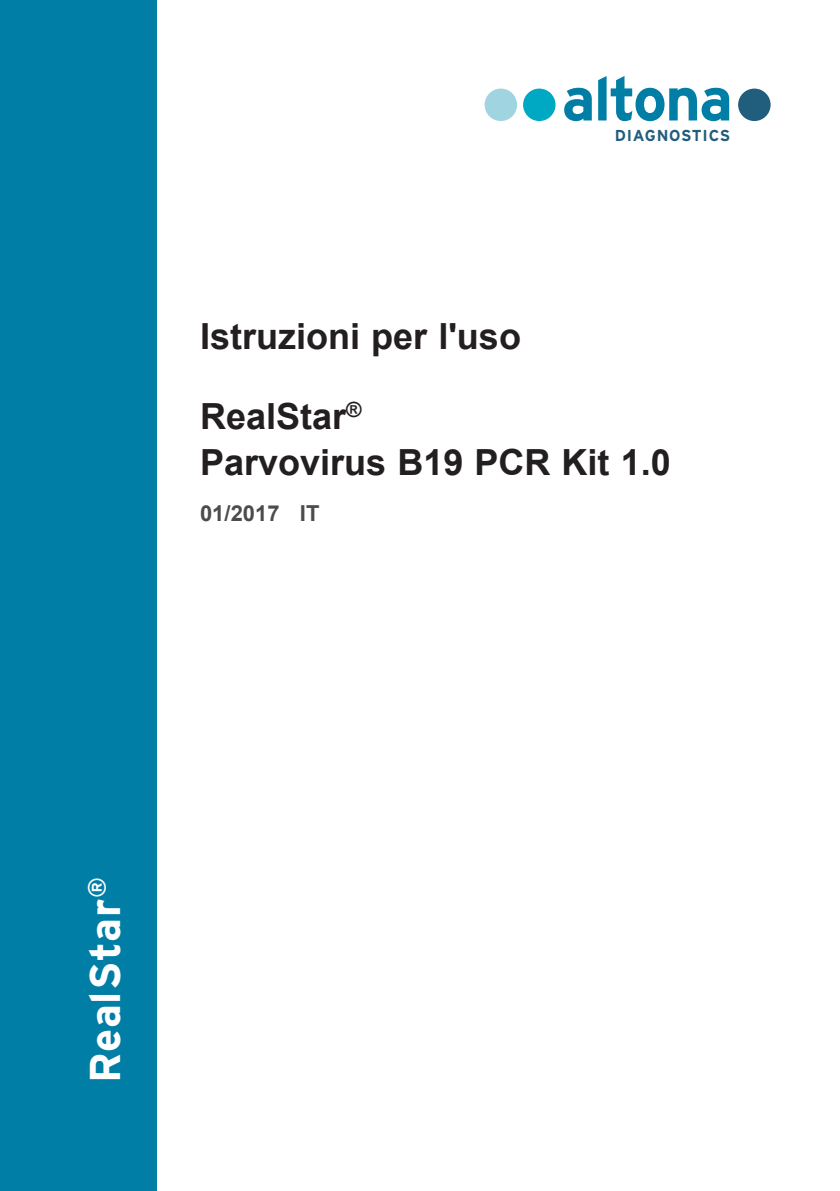
<style>
.page{position:relative;width:840px;height:1191px;background:#fff}
.page>*{position:absolute;margin:0;border:0;box-sizing:border-box;transform-origin:0 0}
.t1{font:700 61px "Interstate";letter-spacing:-.03em;color:#007ea5}
.t2{font:700 43px "Interstate";letter-spacing:.015em;color:#fff}
.Coverpage_kitname{font:700 36px "Arial";color:#231f20}
.Coverpage_handbook_n{font:700 36px "Arial";color:#231f20}
.Coverpage_productlin{font:700 36px "Arial";color:#231f20}
.Coverpage_version_in{font:700 22px "Arial";color:#4b4c4d}
.t3{font:700 15.8px "Interstate";letter-spacing:.04em;color:#215d7c}
</style>
<div class="page">
<div style="left:0;top:0;width:157px;height:1191px;background:#007ea5"></div>
<div style="left:484px;top:89px;width:33px;height:32px;background:#a0d4e1;border-radius:50%"></div>
<div style="left:522px;top:89px;width:33px;height:32px;background:#00a9c3;border-radius:50%"></div>
<div style="left:737px;top:89px;width:33px;height:32px;background:#215d7c;border-radius:50%"></div>
<h1 class="t1" style="left:561px;top:62px;width:173px">altona</h1>
<p class="t3" style="left:614px;top:126px;width:117px">DIAGNOSTICS</p>
<p class="Coverpage_handbook_n" style="left:200px;top:311px;width:322px">Istruzioni per l'uso</p>
<p class="Coverpage_productlin" style="left:200px;top:391px;width:163px">RealStar<sup>®</sup></p>
<p class="Coverpage_kitname" style="left:200px;top:437px;width:472px">Parvovirus B19 PCR Kit 1.0</p>
<p class="Coverpage_version_in" style="left:200px;top:497px;width:121px">01/2017 IT</p>
<p class="t2" style="left:79px;top:1082px;width:207px;rotate:-90deg">RealStar<sup>®</sup></p>
</div>
